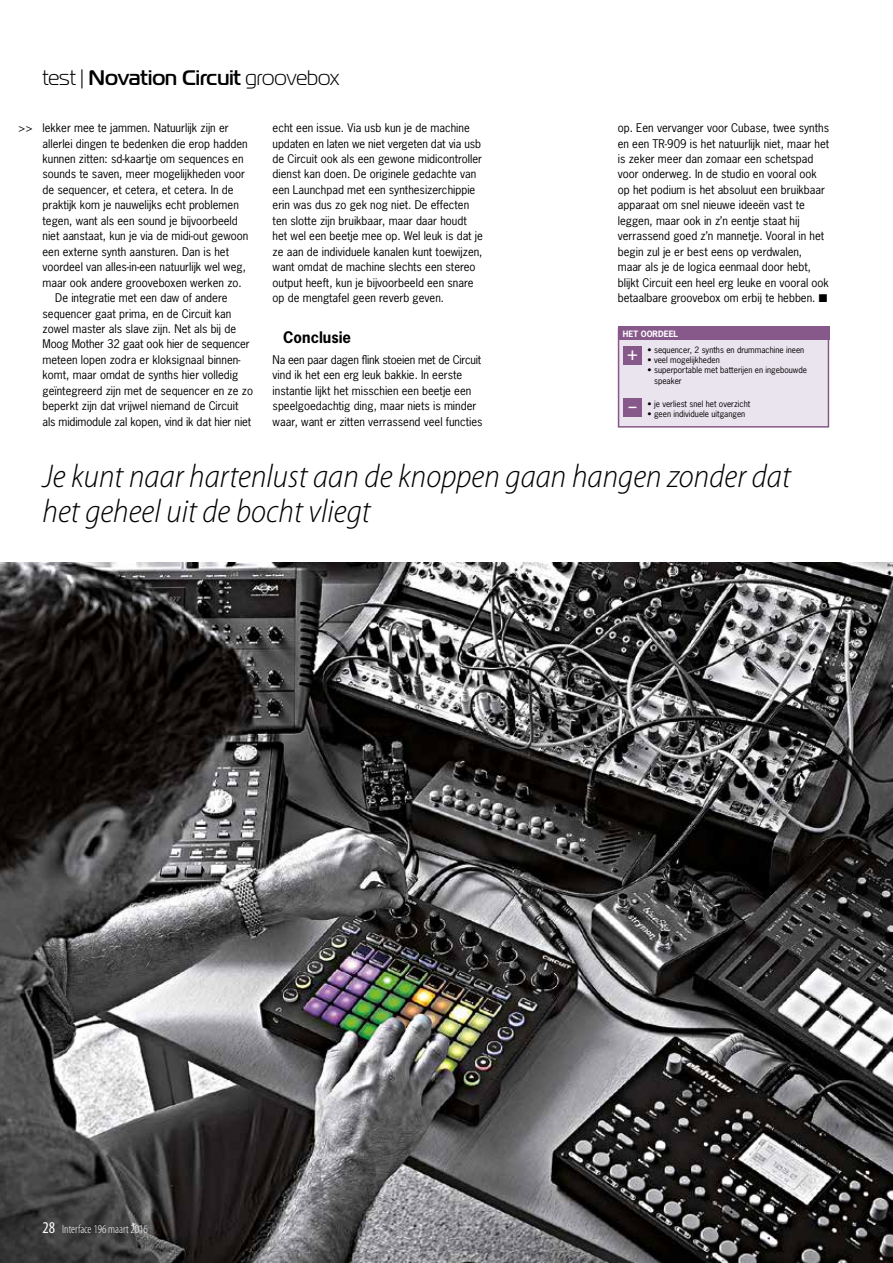
<style>
.page{position:relative;width:893px;height:1263px;background:#fff}
.page>*{position:absolute;margin:0;border:0;box-sizing:border-box;transform-origin:0 0}
.t1{font:italic 300 semi-condensed 33px/34.5px "Myriad Pro";color:#000}
.t2{font:700 21px "Magistral A";color:#000}
.t3{font:600 18px "Myriad Pro";color:#fff}
.t4{font:700 15px "News Gothic Std";color:#000}
.t5{font:300 condensed 12px "Myriad Pro";color:#fff}
.t6{font:11.25px/15.5px "News Gothic Std";color:#000}
.t7{font:8.25px/11.4px "News Gothic Std";color:#000}
.t8{font:700 8.25px "News Gothic Std";color:#fff}
.s1{font-weight:400}
.s2{font-weight:400;font-size:16.5px}
</style>
<div class="page">
<div style="left:618px;top:327px;width:211px;height:101px;background:#eae4ee;border:2px solid #87588a"></div>
<div style="left:618px;top:326px;width:211px;height:14px;background:#87588a"></div>
<div style="left:623px;top:346px;width:19px;height:19px;background:#87588a"></div>
<div style="left:623px;top:398px;width:19px;height:19px;background:#87588a"></div>
<img style="left:0;top:563px;width:893px;height:700px">
<h2 class="t2" style="left:43px;top:65px;width:298px"><span class="s1">test |</span> Novation Circuit <span class="s1">groovebox</span></h2>
<p class="t6" style="left:18px;top:120px;width:16px">&gt;&gt;</p>
<p class="t6" style="left:43px;top:120px;width:188px">lekker mee te jammen. Natuurlijk zijn er</p>
<p class="t6" style="left:43px;top:136px;width:207px">allerlei dingen te bedenken die erop hadden</p>
<p class="t6" style="left:43px;top:151px;width:203px">kunnen zitten: sd-kaartje om sequences en</p>
<p class="t6" style="left:43px;top:166px;width:204px">sounds te saven, meer mogelijkheden voor</p>
<p class="t6" style="left:43px;top:182px;width:193px">de sequencer, et cetera, et cetera. In de</p>
<p class="t6" style="left:43px;top:197px;width:198px">praktijk kom je nauwelijks echt problemen</p>
<p class="t6" style="left:43px;top:213px;width:197px">tegen, want als een sound je bijvoorbeeld</p>
<p class="t6" style="left:43px;top:228px;width:207px">niet aanstaat, kun je via de midi-out gewoon</p>
<p class="t6" style="left:43px;top:244px;width:188px">een externe synth aansturen. Dan is het</p>
<p class="t6" style="left:43px;top:259px;width:205px">voordeel van alles-in-een natuurlijk wel weg,</p>
<p class="t6" style="left:43px;top:275px;width:201px">maar ook andere grooveboxen werken zo.</p>
<p class="t6" style="left:55px;top:290px;width:174px">De integratie met een daw of andere</p>
<p class="t6" style="left:43px;top:305px;width:190px">sequencer gaat prima, en de Circuit kan</p>
<p class="t6" style="left:43px;top:321px;width:195px">zowel master als slave zijn. Net als bij de</p>
<p class="t6" style="left:43px;top:336px;width:209px">Moog Mother 32 gaat ook hier de sequencer</p>
<p class="t6" style="left:43px;top:352px;width:200px">meteen lopen zodra er kloksignaal binnen-</p>
<p class="t6" style="left:43px;top:367px;width:197px">komt, maar omdat de synths hier volledig</p>
<p class="t6" style="left:43px;top:383px;width:212px">geïntegreerd zijn met de sequencer en ze zo</p>
<p class="t6" style="left:43px;top:398px;width:197px">beperkt zijn dat vrijwel niemand de Circuit</p>
<p class="t6" style="left:43px;top:414px;width:210px">als midimodule zal kopen, vind ik dat hier niet</p>
<p class="t6" style="left:273px;top:120px;width:212px">echt een issue. Via usb kun je de machine updaten en laten we niet vergeten dat via usb de Circuit ook als een gewone midicontroller dienst kan doen. De originele gedachte van een Launchpad met een synthesizerchippie erin was dus zo gek nog niet. De effecten ten slotte zijn bruikbaar, maar daar houdt het wel een beetje mee op. Wel leuk is dat je ze aan de individuele kanalen kunt toewijzen, want omdat de machine slechts een stereo output heeft, kun je bijvoorbeeld een snare op de mengtafel geen reverb geven.</p>
<h3 class="t4" style="left:283px;top:328px;width:69px">Conclusie</h3>
<p class="t6" style="left:273px;top:352px;width:211px">Na een paar dagen flink stoeien met de Circuit vind ik het een erg leuk bakkie. In eerste instantie lijkt het misschien een beetje een speelgoedachtig ding, maar niets is minder waar, want er zitten verrassend veel functies</p>
<p class="t6" style="left:618px;top:120px;width:213px">op. Een vervanger voor Cubase, twee synths en een TR-909 is het natuurlijk niet, maar het is zeker meer dan zomaar een schetspad voor onderweg. In de studio en vooral ook op het podium is het absoluut een bruikbaar apparaat om snel nieuwe ideeën vast te leggen, maar ook in z’n eentje staat hij verrassend goed z’n mannetje. Vooral in het begin zul je er best eens op verdwalen,<br>maar als je de logica eenmaal door hebt, blijkt Circuit een heel erg leuke en vooral ook betaalbare groovebox om erbij te hebben. ■</p>
<p class="t8" style="left:623px;top:328px;width:57px">HET OORDEEL</p>
<p class="t7" style="left:648px;top:344px;width:158px">• sequencer, 2 synths en drummachine ineen</p>
<p class="t7" style="left:648px;top:354px;width:74px">• veel mogelijkheden</p>
<p class="t7" style="left:654px;top:364px;width:154px;text-indent:-7px">• superportable met batterijen en ingebouwde speaker</p>
<p class="t7" style="left:648px;top:398px;width:104px">• je verliest snel het overzicht</p>
<p class="t7" style="left:648px;top:408px;width:99px">• geen individuele uitgangen</p>
<h3 class="t3" style="left:627px;top:342px;width:12px">+</h3>
<h3 class="t3" style="left:628px;top:395px;width:10px">–</h3>
<h1 class="t1" style="left:43px;top:460px;width:750px">Je kunt naar hartenlust aan de knoppen gaan hangen zonder dat het geheel uit de bocht vliegt</h1>
<p class="t5" style="left:43px;top:1222px;width:107px"><span class="s2">28</span> Interface 196 maart 2016</p>
</div>
